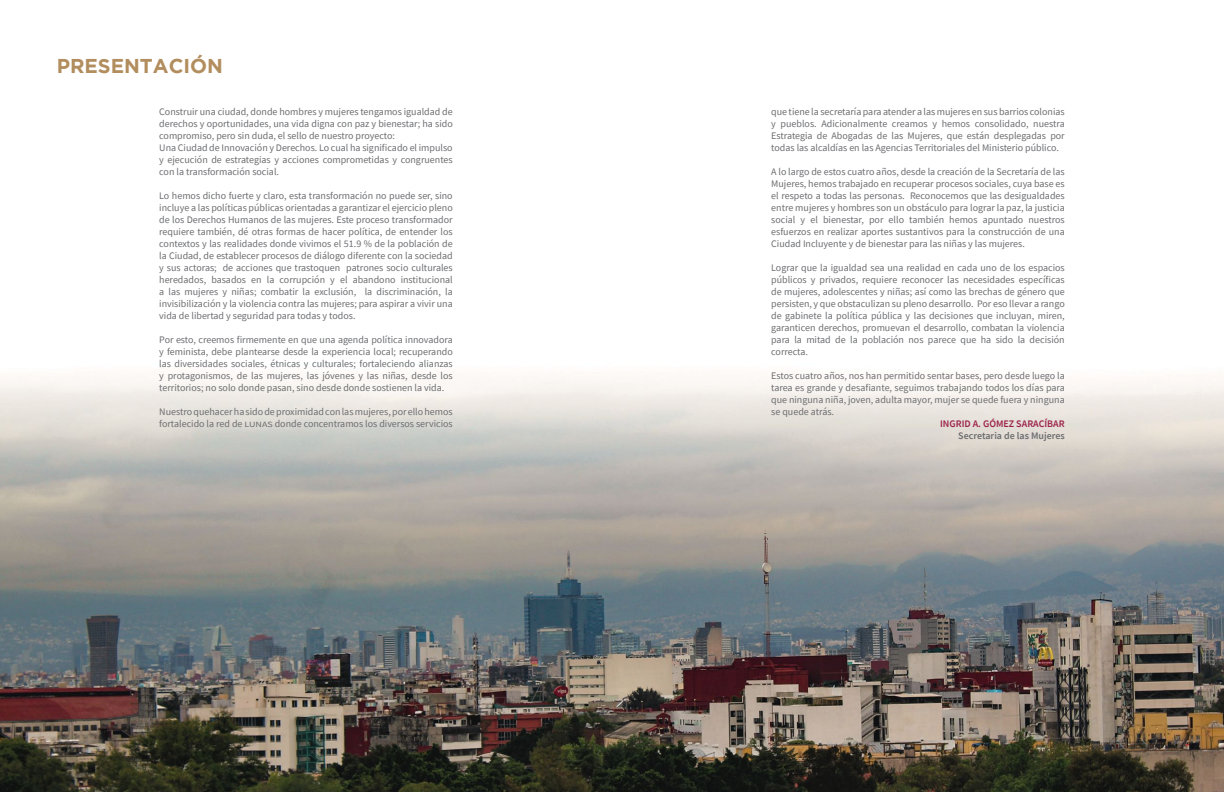
<style>
.page{position:relative;width:1224px;height:792px;background:#fff}
.page>*{position:absolute;margin:0;border:0;box-sizing:border-box;transform-origin:0 0}
.t1{font:700 20px "Gotham";color:#b28d5d}
.t2{font:10px/12px "Source Sans Pro";color:#6c6d70;text-align:justify}
.t3{font:600 10px "Source Sans Pro";color:#9b2248}
.t4{font:600 10px "Source Sans Pro";color:#6c6d70}
.s1{font-size:8px}
</style>
<div class="page">
<img style="left:0;top:373px;width:1224px;height:419px">
<h1 class="t1" style="left:57px;top:54px;width:168px">PRESENTACIÓN</h1>
<p class="t2" style="left:159px;top:106px;width:295px;text-align:left">Construir una ciudad, donde hombres y mujeres tengamos igualdad de derechos y oportunidades, una vida digna con paz y bienestar; ha sido compromiso, pero sin duda, el sello de nuestro proyecto:<br>Una Ciudad de Innovación y Derechos. Lo cual ha significado el impulso y ejecución de estrategias y acciones comprometidas y congruentes con la transformación social.</p>
<p class="t2" style="left:159px;top:190px;width:295px">Lo hemos dicho fuerte y claro, esta transformación no puede ser, sino incluye a las políticas públicas orientadas a garantizar el ejercicio pleno de los Derechos Humanos de las mujeres. Este proceso transformador requiere también, dé otras formas de hacer política, de entender los contextos y las realidades donde vivimos el 51.9 % de la población de la Ciudad, de establecer procesos de diálogo diferente con la sociedad y sus actoras; de acciones que trastoquen patrones socio culturales heredados, basados en la corrupción y el abandono institucional a las mujeres y niñas; combatir la exclusión, la discriminación, la invisibilización y la violencia contra las mujeres; para aspirar a vivir una vida de libertad y seguridad para todas y todos.</p>
<p class="t2" style="left:159px;top:334px;width:295px">Por esto, creemos firmemente en que una agenda política innovadora y feminista, debe plantearse desde la experiencia local; recuperando las diversidades sociales, étnicas y culturales; fortaleciendo alianzas y protagonismos, de las mujeres, las jóvenes y las niñas, desde los territorios; no solo donde pasan, sino desde donde sostienen la vida.</p>
<p class="t2" style="left:159px;top:406px;width:295px">Nuestro quehacer ha sido de proximidad con las mujeres, por ello hemos fortalecido la red de <span class="s1">LUNAS</span> donde concentramos los diversos servicios</p>
<p class="t2" style="left:771px;top:106px;width:295px">que tiene la secretaría para atender a las mujeres en sus barrios colonias y pueblos. Adicionalmente creamos y hemos consolidado, nuestra Estrategia de Abogadas de las Mujeres, que están desplegadas por todas las alcaldías en las Agencias Territoriales del Ministerio público.</p>
<p class="t2" style="left:771px;top:166px;width:295px">A lo largo de estos cuatro años, desde la creación de la Secretaría de las Mujeres, hemos trabajado en recuperar procesos sociales, cuya base es el respeto a todas las personas. Reconocemos que las desigualdades entre mujeres y hombres son un obstáculo para lograr la paz, la justicia social y el bienestar, por ello también hemos apuntado nuestros esfuerzos en realizar aportes sustantivos para la construcción de una Ciudad Incluyente y de bienestar para las niñas y las mujeres.</p>
<p class="t2" style="left:771px;top:262px;width:295px">Lograr que la igualdad sea una realidad en cada uno de los espacios públicos y privados, requiere reconocer las necesidades específicas de mujeres, adolescentes y niñas; así como las brechas de género que persisten, y que obstaculizan su pleno desarrollo. Por eso llevar a rango de gabinete la política pública y las decisiones que incluyan, miren, garanticen derechos, promuevan el desarrollo, combatan la violencia para la mitad de la población nos parece que ha sido la decisión correcta.</p>
<p class="t2" style="left:771px;top:370px;width:295px">Estos cuatro años, nos han permitido sentar bases, pero desde luego la tarea es grande y desafiante, seguimos trabajando todos los días para que ninguna niña, joven, adulta mayor, mujer se quede fuera y ninguna se quede atrás.</p>
<p class="t3" style="left:940px;top:417px;width:126px">INGRID A. GÓMEZ SARACÍBAR</p>
<p class="t4" style="left:958px;top:429px;width:108px">Secretaria de las Mujeres</p>
</div>
